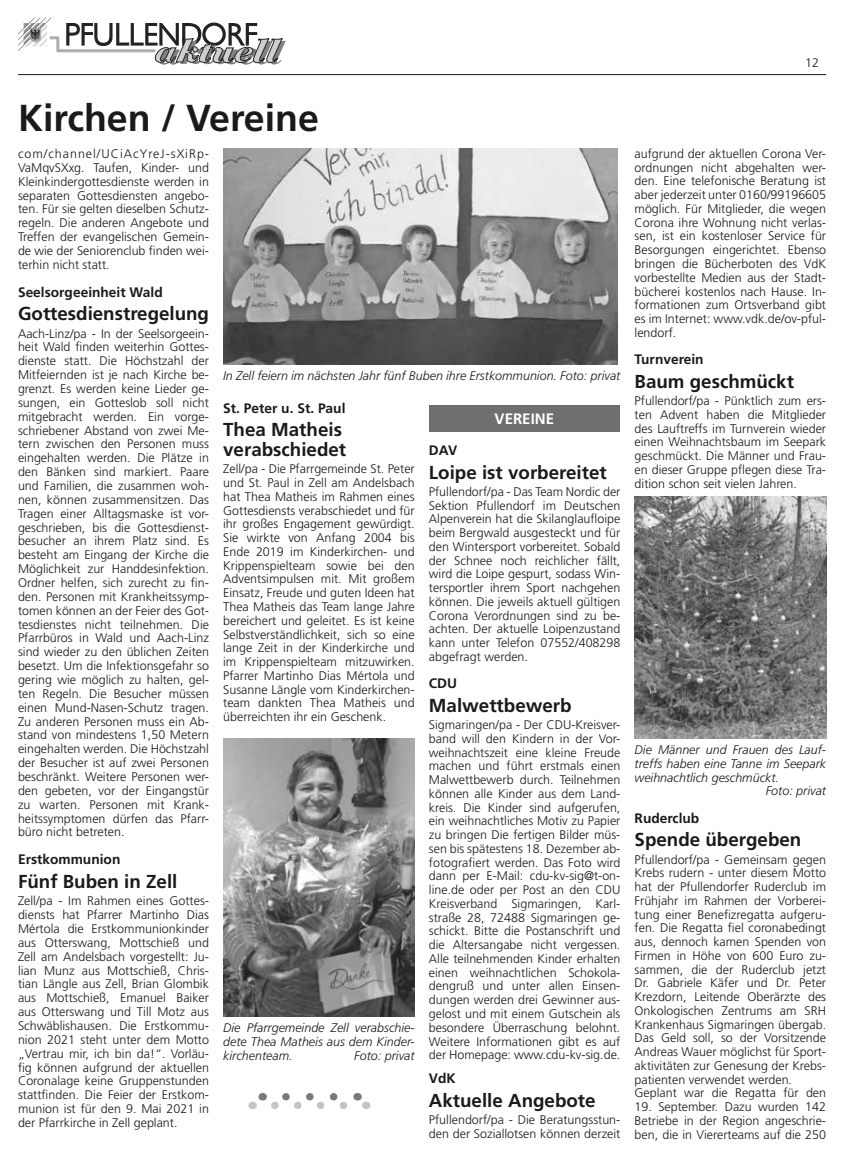
<style>
.page{position:relative;width:844px;height:1169px;background:#fff}
.page>*{position:absolute;margin:0;border:0;box-sizing:border-box;transform-origin:0 0}
.t1{font:700 37.5px "Frutiger LT Std";color:#1a1a18}
.t2{font:700 18.75px/20px "Frutiger LT Std";color:#1a1a18}
.t3{font:700 15.12px "Frutiger LT Std";color:#fff}
.t4{font:700 13.75px "Frutiger";color:#1a1a18}
.t5{font:300 12.5px/13.8px "Frutiger LT Std";color:#1a1a18;text-align:justify}
.t6{font:italic 300 12.5px/13.8px "Frutiger LT Std";color:#1a1a18;text-align:justify}
</style>
<div class="page">
<hr style="left:18px;top:74px;width:808px;height:1px;background:#1a1a18">
<svg style="left:18px;top:17px;width:268px;height:48px"></svg>
<img style="left:223px;top:738px;width:192px;height:278px">
<div style="left:429px;top:405px;width:191px;height:27px;background:#6f6f6e"></div>
<img style="left:634px;top:496px;width:192px;height:242px">
<img style="left:223px;top:148px;width:395px;height:217px">
<svg style="left:275px;top:1093px;width:83px;height:16px"></svg>
<p class="t5" style="left:805px;top:56px;width:15px">12</p>
<h1 class="t1" style="left:18px;top:95px;width:302px">Kirchen / Vereine</h1>
<p class="t5" style="left:18px;top:147px;width:192px">com/channel/UCiAcYreJ-sXiRp-VaMqvSXxg. Taufen, Kinder- und Kleinkindergottesdienste werden in separaten Gottesdiensten angebo&shy;ten. Für sie gelten dieselben Schutz&shy;regeln. Die anderen Angebote und Treffen der evangelischen Gemein&shy;de wie der Seniorenclub finden wei&shy;terhin nicht statt.</p>
<p class="t4" style="left:18px;top:284px;width:146px">Seelsorgeeinheit Wald</p>
<h2 class="t2" style="left:18px;top:304px;width:192px">Gottesdienstregelung</h2>
<p class="t5" style="left:18px;top:326px;width:192px">Aach-Linz/pa - In der Seelsorgeein&shy;heit Wald finden weiterhin Gottes&shy;dienste statt. Die Höchstzahl der Mitfeiernden ist je nach Kirche be&shy;grenzt. Es werden keine Lieder ge&shy;sungen, ein Gotteslob soll nicht mitgebracht werden. Ein vorge&shy;schriebener Abstand von zwei Me&shy;tern zwischen den Personen muss eingehalten werden. Die Plätze in den Bänken sind markiert. Paare und Familien, die zusammen woh&shy;nen, können zusammensitzen. Das Tragen einer Alltagsmaske ist vor&shy;geschrieben, bis die Gottesdienst&shy;besucher an ihrem Platz sind. Es besteht am Eingang der Kirche die Möglichkeit zur Handdesinfektion.<br>Ordner helfen, sich zurecht zu fin&shy;den. Personen mit Krankheitssymp&shy;tomen können an der Feier des Got&shy;tesdienstes nicht teilnehmen. Die Pfarrbüros in Wald und Aach-Linz sind wieder zu den üblichen Zeiten besetzt. Um die Infektionsgefahr so gering wie möglich zu halten, gel&shy;ten Regeln. Die Besucher müssen einen Mund-Nasen-Schutz tragen.<br>Zu anderen Personen muss ein Ab&shy;stand von mindestens 1,50 Metern eingehalten werden. Die Höchstzahl der Besucher ist auf zwei Personen beschränkt. Weitere Personen wer&shy;den gebeten, vor der Eingangstür zu warten. Personen mit Krank&shy;heitssymptomen dürfen das Pfarr&shy;büro nicht betreten.</p>
<p class="t4" style="left:18px;top:851px;width:104px">Erstkommunion</p>
<h2 class="t2" style="left:18px;top:871px;width:161px">Fünf Buben in Zell</h2>
<p class="t5" style="left:18px;top:894px;width:192px">Zell/pa - Im Rahmen eines Gottes&shy;diensts hat Pfarrer Martinho Dias Mértola die Erstkommunionkinder aus Otterswang, Mottschieß und Zell am Andelsbach vorgestellt: Ju&shy;lian Munz aus Mottschieß, Chris&shy;tian Längle aus Zell, Brian Glombik aus Mottschieß, Emanuel Baiker aus Otterswang und Till Motz aus Schwäblishausen. Die Erstkommu&shy;nion 2021 steht unter dem Motto „Vertrau mir, ich bin da!“. Vorläu&shy;fig können aufgrund der aktuellen Coronalage keine Gruppenstunden stattfinden. Die Feier der Erstkom&shy;munion ist für den 9. Mai 2021 in der Pfarrkirche in Zell geplant.</p>
<p class="t6" style="left:223px;top:369px;width:399px">In Zell feiern im nächsten Jahr fünf Buben ihre Erstkommunion. Foto: privat</p>
<p class="t4" style="left:223px;top:400px;width:124px">St. Peter u. St. Paul</p>
<h2 class="t2" style="left:223px;top:420px;width:124px">Thea Matheis verabschiedet</h2>
<p class="t5" style="left:223px;top:462px;width:193px">Zell/pa - Die Pfarrgemeinde St. Peter und St. Paul in Zell am Andelsbach hat Thea Matheis im Rahmen eines Gottesdiensts verabschiedet und für ihr großes Engagement gewürdigt.<br>Sie wirkte von Anfang 2004 bis Ende 2019 im Kinderkirchen- und Krippenspielteam sowie bei den Adventsimpulsen mit. Mit großem Einsatz, Freude und guten Ideen hat Thea Matheis das Team lange Jahre bereichert und geleitet. Es ist keine Selbstverständlichkeit, sich so eine lange Zeit in der Kinderkirche und im Krippenspielteam mitzuwirken.<br>Pfarrer Martinho Dias Mértola und Susanne Längle vom Kinderkirchen&shy;team dankten Thea Matheis und überreichten ihr ein Geschenk.</p>
<p class="t6" style="left:223px;top:1021px;width:193px">Die Pfarrgemeinde Zell verabschie&shy;dete Thea Matheis aus dem Kinder&shy;kirchenteam.</p>
<p class="t6" style="left:354px;top:1049px;width:62px">Foto: privat</p>
<p class="t3" style="left:494px;top:410px;width:61px">VEREINE</p>
<p class="t4" style="left:429px;top:442px;width:30px">DAV</p>
<h2 class="t2" style="left:429px;top:462px;width:179px">Loipe ist vorbereitet</h2>
<p class="t5" style="left:429px;top:485px;width:193px">Pfullendorf/pa - Das Team Nordic der Sektion Pfullendorf im Deutschen Alpenverein hat die Skilanglaufloipe beim Bergwald ausgesteckt und für den Wintersport vorbereitet. Sobald der Schnee noch reichlicher fällt, wird die Loipe gespurt, sodass Win&shy;tersportler ihrem Sport nachgehen können. Die jeweils aktuell gültigen Corona Verordnungen sind zu be&shy;achten. Der aktuelle Loipenzustand kann unter Telefon 07552/408298 abgefragt werden.</p>
<p class="t4" style="left:429px;top:675px;width:30px">CDU</p>
<h2 class="t2" style="left:429px;top:695px;width:144px">Malwettbewerb</h2>
<p class="t5" style="left:429px;top:718px;width:193px">Sigmaringen/pa - Der CDU-Kreisver&shy;band will den Kindern in der Vor&shy;weihnachtszeit eine kleine Freude machen und führt erstmals einen Malwettbewerb durch. Teilnehmen können alle Kinder aus dem Land&shy;kreis. Die Kinder sind aufgerufen, ein weihnachtliches Motiv zu Papier zu bringen Die fertigen Bilder müs&shy;sen bis spätestens 18. Dezember ab&shy;fotografiert werden. Das Foto wird dann per E-Mail: cdu-kv-sig@t-on&shy;line.de oder per Post an den CDU Kreisverband Sigmaringen, Karl&shy;straße 28, 72488 Sigmaringen ge&shy;schickt. Bitte die Postanschrift und die Altersangabe nicht vergessen.<br>Alle teilnehmenden Kinder erhalten einen weihnachtlichen Schokola&shy;dengruß und unter allen Einsen&shy;dungen werden drei Gewinner aus&shy;gelost und mit einem Gutschein als besondere Überraschung belohnt.<br>Weitere Informationen gibt es auf der Homepage: www.cdu-kv-sig.de.</p>
<p class="t4" style="left:429px;top:1070px;width:28px">VdK</p>
<h2 class="t2" style="left:429px;top:1090px;width:168px">Aktuelle Angebote</h2>
<p class="t5" style="left:429px;top:1113px;width:193px">Pfullendorf/pa - Die Beratungsstun&shy;den der Soziallotsen können derzeit</p>
<p class="t5" style="left:634px;top:147px;width:193px">aufgrund der aktuellen Corona Ver&shy;ordnungen nicht abgehalten wer&shy;den. Eine telefonische Beratung ist aber jederzeit unter 0160/99196605 möglich. Für Mitglieder, die wegen Corona ihre Wohnung nicht verlas&shy;sen, ist ein kostenloser Service für Besorgungen eingerichtet. Ebenso bringen die Bücherboten des VdK vorbestellte Medien aus der Stadt&shy;bücherei kostenlos nach Hause. In&shy;formationen zum Ortsverband gibt es im Internet: www.vdk.de/ov-pful&shy;lendorf.</p>
<p class="t4" style="left:634px;top:351px;width:71px">Turnverein</p>
<h2 class="t2" style="left:634px;top:371px;width:161px">Baum geschmückt</h2>
<p class="t5" style="left:634px;top:394px;width:193px">Pfullendorf/pa - Pünktlich zum ers&shy;ten Advent haben die Mitglieder des Lauftreffs im Turnverein wieder einen Weihnachtsbaum im Seepark geschmückt. Die Männer und Frau&shy;en dieser Gruppe pflegen diese Tra&shy;dition schon seit vielen Jahren.</p>
<p class="t6" style="left:634px;top:743px;width:193px">Die Männer und Frauen des Lauf-</p>
<p class="t6" style="left:634px;top:757px;width:193px">treffs haben eine Tanne im Seepark</p>
<p class="t6" style="left:634px;top:770px;width:146px">weihnachtlich geschmückt.</p>
<p class="t6" style="left:765px;top:784px;width:62px">Foto: privat</p>
<p class="t4" style="left:634px;top:810px;width:66px">Ruderclub</p>
<h2 class="t2" style="left:634px;top:830px;width:168px">Spende übergeben</h2>
<p class="t5" style="left:634px;top:852px;width:193px;text-align:left">Pfullendorf/pa - Gemeinsam gegen Krebs rudern - unter diesem Motto hat der Pfullendorfer Ruderclub im Frühjahr im Rahmen der Vorberei&shy;tung einer Benefizregatta aufgeru&shy;fen. Die Regatta fiel coronabedingt aus, dennoch kamen Spenden von Firmen in Höhe von 600 Euro zu&shy;sammen, die der Ruderclub jetzt Dr. Gabriele Käfer und Dr. Peter Krezdorn, Leitende Oberärzte des Onkologischen Zentrums am SRH Krankenhaus Sigmaringen übergab.<br>Das Geld soll, so der Vorsitzende Andreas Wauer möglichst für Sport&shy;aktivitäten zur Genesung der Krebs&shy;patienten verwendet werden.<br>Geplant war die Regatta für den</p>
<p class="t5" style="left:634px;top:1100px;width:193px">19. September. Dazu wurden 142<br>Betriebe in der Region angeschrie&shy;ben, die in Viererteams auf die 250</p>
</div>
